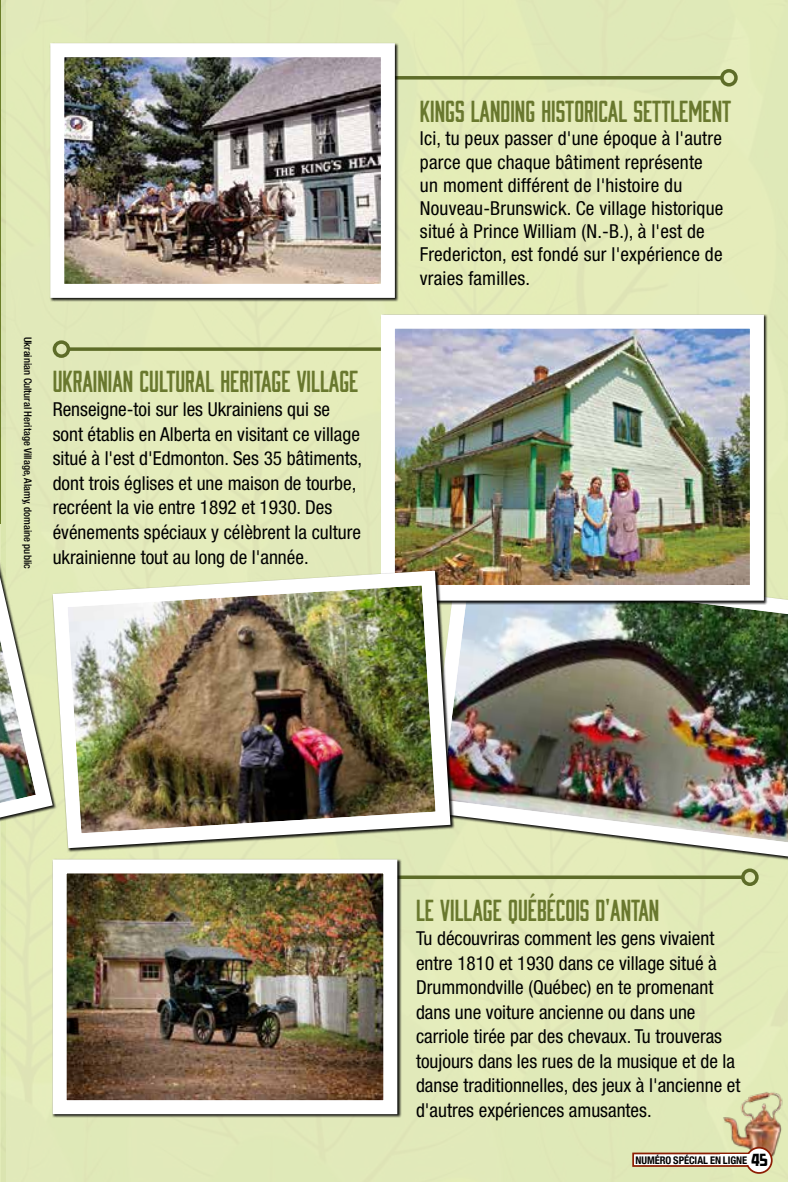
<style>
.page{position:relative;width:788px;height:1182px;background:#fff}
.page>*{position:absolute;margin:0;border:0;box-sizing:border-box;transform-origin:0 0}
.t1{font:28px "Abolition Round";color:#69782e}
.t2{font:condensed 19.25px/24.5px "Helvetica Neue LT Std";color:#000}
.t3{font:500 condensed 10.5px "Helvetica Neue LT Std";color:#000}
.t4{font:700 condensed 10.5px "Helvetica Neue";letter-spacing:-.005em;color:#000}
.s1{font-family:"Atrofobia";font-weight:400;font-stretch:normal;font-size:15.75px}
</style>
<div class="page">
<img style="left:0;top:0;width:2px;height:1181px">
<hr style="left:0;top:0;width:1px;height:523px;background:#7b8a38">
<div style="left:2px;top:0;width:786px;height:1181px;background:#e2ebba"></div>
<img style="left:418px;top:551px;width:370px;height:315px">
<svg style="left:70px;top:347px;width:304px;height:4px"></svg>
<div style="left:53px;top:340px;width:17px;height:18px;border:4px solid #5d6c28;border-radius:50%"></div>
<img style="left:374px;top:308px;width:396px;height:299px">
<svg style="left:402px;top:76px;width:318px;height:4px"></svg>
<div style="left:720px;top:69px;width:17px;height:18px;border:4px solid #5d6c28;border-radius:50%"></div>
<img style="left:43px;top:36px;width:359px;height:269px">
<hr style="left:375px;top:875px;width:367px;height:3px;background:#5d6c28">
<div style="left:741px;top:868px;width:17px;height:17px;border:4px solid #5d6c28;border-radius:50%"></div>
<img style="left:46px;top:855px;width:358px;height:265px">
<svg style="left:0;top:548px;width:61px;height:351px"></svg>
<img style="left:45px;top:563px;width:413px;height:292px">
<img style="left:713px;top:1082px;width:75px;height:82px">
<svg style="left:631px;top:1151px;width:118px;height:16px"></svg>
<div style="left:746px;top:1147px;width:25px;height:25px;background:#fff;border-radius:50%"></div>
<div style="left:745px;top:1146px;width:27px;height:27px;border:2px solid #8c1e04;border-radius:50%"></div>
<div style="left:719px;top:1154px;width:30px;height:10px;background:#fff"></div>
<p class="t3" style="left:34px;top:337px;width:233px;rotate:90deg">Ukrainian Cultural Heritage Village, Alamy, domaine public</p>
<h1 class="t1" style="left:53px;top:364px;width:307px">UKRAINIAN CULTURAL HERITAGE VILLAGE</h1>
<p class="t2" style="left:53px;top:397px;width:311px">Renseigne-toi sur les Ukrainiens qui se sont établis en Alberta en visitant ce village situé à l'est d'Edmonton. Ses 35 bâtiments, dont trois églises et une maison de tourbe, recréent la vie entre 1892 et 1930. Des événements spéciaux y célèbrent la culture ukrainienne tout au long de l'année.</p>
<h1 class="t1" style="left:420px;top:94px;width:313px">KINGS LANDING HISTORICAL SETTLEMENT</h1>
<p class="t2" style="left:420px;top:127px;width:305px;line-height:23.3px">Ici, tu peux passer d'une époque à l'autre parce que chaque bâtiment représente un moment différent de l'histoire du Nouveau-Brunswick. Ce village historique situé à Prince William (N.-B.), à l'est de Fredericton, est fondé sur l'expérience de vraies familles.</p>
<h1 class="t1" style="left:416px;top:892px;width:245px">LE VILLAGE QUÉBÉCOIS D'ANTAN</h1>
<p class="t2" style="left:416px;top:925px;width:326px">Tu découvriras comment les gens vivaient entre 1810 et 1930 dans ce village situé à Drummondville (Québec) en te promenant dans une voiture ancienne ou dans une carriole tirée par des chevaux. Tu trouveras toujours dans les rues de la musique et de la danse traditionnelles, des jeux à l'ancienne et d'autres expériences amusantes.</p>
<p class="t4" style="left:635px;top:1151px;width:133px">NUMÉRO SPÉCIAL EN LIGNE <span class="s1">45</span></p>
</div>
